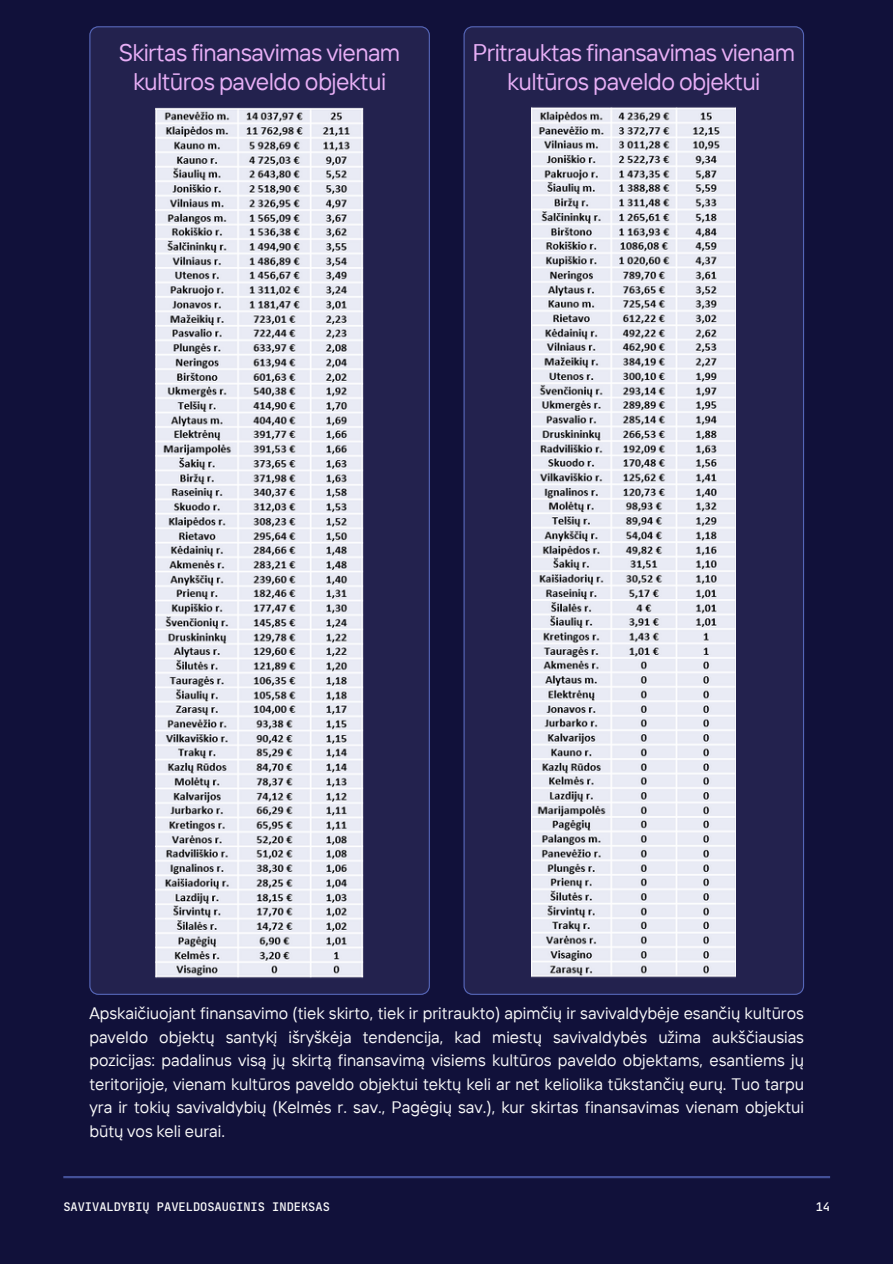
<style>
.page{position:relative;width:893px;height:1264px;background:#fff}
.page>*{position:absolute;margin:0;border:0;box-sizing:border-box;transform-origin:0 0}
.t1{font:24px/28.2px "TT Interphases";letter-spacing:-.025em;color:#e8aff6;text-align:center}
.t2{font:16.5px/23.7px "TT Interphases";color:#fafafa;text-align:justify}
.t3{font:500 12px "Jet Brains Mono";color:#fafafa}
</style>
<div class="page">
<div style="left:0;top:0;width:892px;height:1263px;background:#11113a"></div>
<hr style="left:63px;top:1175px;width:767px;height:3px;background:#5566b8">
<svg style="left:89px;top:26px;width:341px;height:968px;background:#242452"></svg>
<img style="left:155px;top:105px;width:209px;height:877px">
<div style="left:463px;top:26px;width:341px;height:968px;background:#23224e"></div>
<img style="left:531px;top:105px;width:204px;height:877px">
<p class="t1" style="left:119px;top:38px;width:283px">Skirtas finansavimas vienam kultūros paveldo objektui</p>
<p class="t1" style="left:472px;top:38px;width:324px">Pritrauktas finansavimas vienam kultūros paveldo objektui</p>
<h2 class="t2" style="left:89px;top:1000px;width:716px">Apskaičiuojant finansavimo (tiek skirto, tiek ir pritraukto) apimčių ir savivaldybėje esančių kultūros paveldo objektų santykį išryškėja tendencija, kad miestų savivaldybės užima aukščiausias pozicijas: padalinus visą jų skirtą finansavimą visiems kultūros paveldo objektams, esantiems jų teritorijoje, vienam kultūros paveldo objektui tektų keli ar net keliolika tūkstančių eurų. Tuo tarpu yra ir tokių savivaldybių (Kelmės r. sav., Pagėgių sav.), kur skirtas finansavimas vienam objektui būtų vos keli eurai.</h2>
<p class="t3" style="left:63px;top:1198px;width:268px">SAVIVALDYBIŲ PAVELDOSAUGINIS INDEKSAS</p>
<h1 class="t3" style="left:815px;top:1198px;width:16px">14</h1>
</div>
